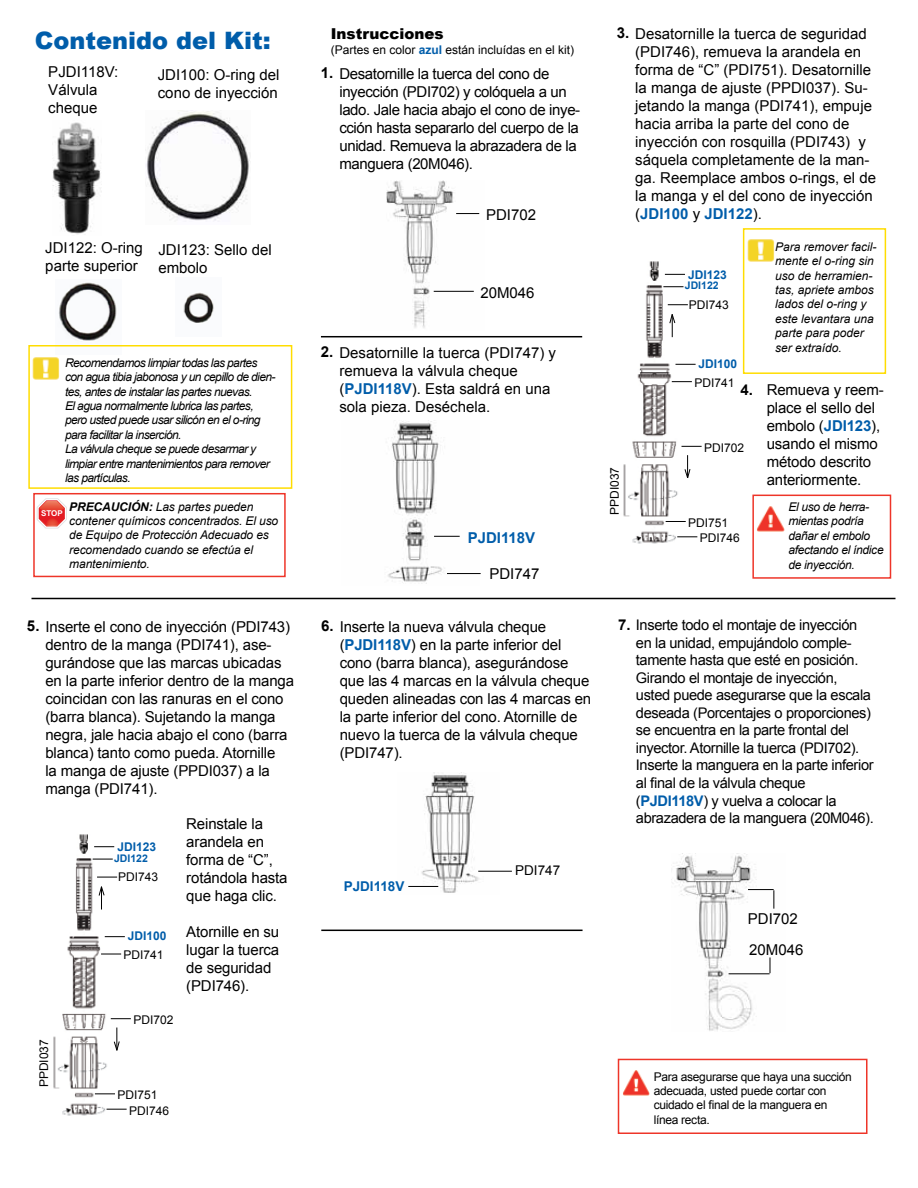
<style>
.page{position:relative;width:918px;height:1188px;background:#fff}
.page>*{position:absolute;margin:0;border:0;box-sizing:border-box;transform-origin:0 0}
.t1{font:900 24px "Arial";color:#005daa}
.t2{font:15px/18px "Arial";letter-spacing:-.01em;color:#000}
.t3{font:900 15px "Arial";color:#000}
.t4{font:700 15px "Arial";color:#005daa}
.t5{font:700 15px "Arial";color:#000}
.t6{font:14.7px/17.5px "Arial";letter-spacing:-.025em;color:#000}
.t7{font:700 13.5px "Arial";color:#005daa}
.t8{font:13.5px "Arial";color:#000}
.t9{font:italic 12px/14.4px "Arial";letter-spacing:-.05em;color:#000}
.t10{font:italic 12px/14.4px "Arial";letter-spacing:-.025em;color:#000}
.t11{font:italic 12px/14.4px "Arial";color:#000}
.t12{font:12px/15.3px "Arial";color:#000}
.t13{font:12px/14.4px "Arial";letter-spacing:-.025em;color:#000}
.t14{font:700 12px "Arial";color:#005daa}
.t15{font:700 10.5px "Arial";color:#005daa}
.s1{font-weight:700}
.s2{font-weight:700;color:#005daa}
.s3{font-weight:700;font-size:15px}
</style>
<div class="page">
<hr style="left:321px;top:336px;width:261px;height:1px;background:#000">
<img style="left:623px;top:261px;width:63px;height:283px">
<svg style="left:665px;top:274px;width:20px;height:1px"></svg>
<svg style="left:663px;top:286px;width:20px;height:1px"></svg>
<svg style="left:668px;top:304px;width:20px;height:1px"></svg>
<svg style="left:669px;top:313px;width:7px;height:24px"></svg>
<svg style="left:676px;top:364px;width:20px;height:1px"></svg>
<svg style="left:672px;top:381px;width:20px;height:1px"></svg>
<svg style="left:682px;top:446px;width:20px;height:1px"></svg>
<svg style="left:684px;top:455px;width:7px;height:24px"></svg>
<svg style="left:666px;top:521px;width:20px;height:1px"></svg>
<svg style="left:677px;top:536px;width:20px;height:1px"></svg>
<img style="left:747px;top:239px;width:27px;height:23px">
<div style="left:743px;top:228px;width:143px;height:146px;border:2px solid #fd0"></div>
<img style="left:757px;top:506px;width:28px;height:26px">
<div style="left:752px;top:495px;width:139px;height:84px;border:2px solid #ee3529"></div>
<img style="left:53px;top:834px;width:62px;height:282px">
<svg style="left:94px;top:846px;width:20px;height:1px"></svg>
<svg style="left:93px;top:859px;width:20px;height:1px"></svg>
<svg style="left:97px;top:877px;width:20px;height:1px"></svg>
<svg style="left:98px;top:886px;width:7px;height:24px"></svg>
<svg style="left:105px;top:936px;width:20px;height:1px"></svg>
<svg style="left:101px;top:954px;width:20px;height:1px"></svg>
<svg style="left:111px;top:1018px;width:20px;height:1px"></svg>
<svg style="left:113px;top:1028px;width:7px;height:23px"></svg>
<svg style="left:95px;top:1093px;width:20px;height:1px"></svg>
<svg style="left:107px;top:1109px;width:20px;height:1px"></svg>
<img style="left:623px;top:1070px;width:27px;height:26px">
<div style="left:618px;top:1059px;width:250px;height:75px;border:2px solid #ee3529"></div>
<hr style="left:321px;top:930px;width:262px;height:1px;background:#000">
<img style="left:146px;top:111px;width:104px;height:111px">
<img style="left:59px;top:282px;width:58px;height:59px">
<img style="left:183px;top:292px;width:31px;height:31px">
<img style="left:32px;top:357px;width:28px;height:23px">
<div style="left:28px;top:345px;width:264px;height:144px;border:2px solid #fd0"></div>
<hr style="left:32px;top:598px;width:864px;height:1px;background:#000">
<svg style="left:37px;top:498px;width:30px;height:31px"></svg>
<div style="left:33px;top:493px;width:253px;height:84px;border:2px solid #ee3529"></div>
<img style="left:53px;top:122px;width:48px;height:112px">
<img style="left:386px;top:180px;width:94px;height:148px">
<svg style="left:456px;top:213px;width:23px;height:1px"></svg>
<hr style="left:434px;top:291px;width:40px;height:1px;background:#000">
<img style="left:387px;top:420px;width:92px;height:164px">
<svg style="left:434px;top:536px;width:26px;height:1px"></svg>
<hr style="left:447px;top:573px;width:34px;height:1px;background:#000">
<img style="left:409px;top:773px;width:90px;height:120px">
<hr style="left:478px;top:871px;width:34px;height:1px;background:#000">
<hr style="left:408px;top:886px;width:30px;height:1px;background:#000">
<img style="left:672px;top:853px;width:103px;height:178px">
<hr style="left:729px;top:973px;width:41px;height:1px;background:#000">
<svg style="left:748px;top:889px;width:26px;height:20px"></svg>
<svg style="left:770px;top:957px;width:1px;height:16px"></svg>
<h1 class="t1" style="left:35px;top:23px;width:237px">Contenido del Kit:</h1>
<p class="t2" style="left:48px;top:63px;width:72px">PJDI118V:<br>Válvula cheque</p>
<p class="t2" style="left:158px;top:66px;width:123px">JDI100: O-ring del cono de inyección</p>
<p class="t2" style="left:45px;top:239px;width:99px">JDI122: O-ring parte superior</p>
<p class="t2" style="left:158px;top:241px;width:115px">JDI123: Sello del embolo</p>
<p class="t9" style="left:65px;top:356px;width:212px">Recomendamos limpiar todas las partes con agua tibia jabonosa y un cepillo de dien&shy;tes, antes de instalar las partes nuevas.<br>El agua normalmente lubrica las partes, pero usted puede usar silicón en el o-ring para facilitar la inserción.<br>La válvula cheque se puede desarmar y limpiar entre mantenimientos para remover las partículas.</p>
<p class="t10" style="left:69px;top:499px;width:210px;text-indent:-28px"><sub>STOP</sub> <span class="s1">PRECAUCIÓN:</span> Las partes pueden contener químicos concentrados. El uso de Equipo de Protección Adecuado es recomendado cuando se efectúa el mantenimiento.</p>
<p class="t2" style="left:45px;top:617px;width:250px;text-indent:-18px"><span class="s1">5.</span> Inserte el cono de inyección (PDI743) dentro de la manga (PDI741), ase&shy;gurándose que las marcas ubicadas en la parte inferior dentro de la manga coincidan con las ranuras en el cono (barra blanca). Sujetando la manga negra, jale hacia abajo el cono (barra blanca) tanto como pueda. Atornille<br>la manga de ajuste (PPDI037) a la manga (PDI741).</p>
<p class="t12" style="left:36px;top:1087px;width:50px;rotate:-90deg">PPDI037</p>
<p class="t14" style="left:117px;top:839px;width:40px">JDI123</p>
<p class="t15" style="left:114px;top:851px;width:35px">JDI122</p>
<p class="t12" style="left:118px;top:869px;width:42px">PDI743</p>
<p class="t14" style="left:128px;top:928px;width:40px">JDI100</p>
<p class="t12" style="left:124px;top:948px;width:42px">PDI741</p>
<p class="t12" style="left:133px;top:1012px;width:42px">PDI702</p>
<p class="t2" style="left:186px;top:815px;width:103px">Reinstale la arandela en forma de “C”, rotándola hasta que haga clic.</p>
<p class="t2" style="left:186px;top:923px;width:94px">Atornille en su lugar la tuerca de seguridad (PDI746).</p>
<p class="t12" style="left:129px;top:1088px;width:42px;text-indent:-12px">PDI751<br>PDI746</p>
<p class="t3" style="left:331px;top:23px;width:115px">Instrucciones</p>
<p class="t12" style="left:331px;top:42px;width:245px">(Partes en color <span class="s2">azul</span> están incluídas en el kit)</p>
<p class="t2" style="left:339px;top:65px;width:242px;text-indent:-18px"><span class="s1">1.</span> Desatornille la tuerca del cono de inyección (PDI702) y colóquela a un lado. Jale hacia abajo el cono de inye&shy;cción hasta separarlo del cuerpo de la unidad. Remueva la abrazadera de la manguera (20M046).</p>
<p class="t2" style="left:486px;top:206px;width:52px">PDI702</p>
<p class="t2" style="left:480px;top:284px;width:56px">20M046</p>
<p class="t2" style="left:339px;top:344px;width:218px;text-indent:-18px"><span class="s1">2.</span> Desatornille la tuerca (PDI747) y remueva la válvula cheque (<span class="s2">PJDI118V</span>). Esta saldrá en una sola pieza. Deséchela.</p>
<p class="t4" style="left:468px;top:528px;width:69px">PJDI118V</p>
<p class="t2" style="left:489px;top:565px;width:52px">PDI747</p>
<p class="t2" style="left:340px;top:617px;width:253px;text-indent:-18px"><span class="s1">6.</span> Inserte la nueva válvula cheque (<span class="s2">PJDI118V</span>) en la parte inferior del cono (barra blanca), asegurándose que las 4 marcas en la válvula cheque queden alineadas con las 4 marcas en la parte inferior del cono. Atornille de nuevo la tuerca de la válvula cheque (PDI747).</p>
<p class="t7" style="left:344px;top:877px;width:62px">PJDI118V</p>
<p class="t8" style="left:515px;top:861px;width:47px">PDI747</p>
<p class="t2" style="left:635px;top:24px;width:242px;text-indent:-18px"><span class="s1">3.</span> Desatornille la tuerca de seguridad (PDI746), remueva la arandela en forma de “C” (PDI751). Desatornille la manga de ajuste (PPDI037). Su&shy;jetando la manga (PDI741), empuje hacia arriba la parte del cono de inyección con rosquilla (PDI743) y sáquela completamente de la man&shy;ga. Reemplace ambos o-rings, el de la manga y el del cono de inyección (<span class="s2">JDI100</span> y <span class="s2">JDI122</span>).</p>
<p class="t12" style="left:607px;top:515px;width:50px;rotate:-90deg">PPDI037</p>
<p class="t14" style="left:688px;top:266px;width:40px">JDI123</p>
<p class="t15" style="left:685px;top:279px;width:35px">JDI122</p>
<p class="t12" style="left:689px;top:297px;width:42px">PDI743</p>
<p class="t14" style="left:699px;top:356px;width:40px">JDI100</p>
<p class="t12" style="left:694px;top:375px;width:42px">PDI741</p>
<p class="t5" style="left:741px;top:380px;width:14px">4.</p>
<p class="t12" style="left:704px;top:440px;width:42px">PDI702</p>
<p class="t12" style="left:700px;top:515px;width:42px;text-indent:-12px">PDI751<br>PDI746</p>
<p class="t11" style="left:775px;top:240px;width:103px">Para remover facil&shy;mente el o-ring sin uso de herramien&shy;tas, apriete ambos lados del o-ring y este levantara una parte para poder ser extraído.</p>
<p class="t2" style="left:767px;top:381px;width:119px">Remueva y reem&shy;place el sello del embolo (<span class="s2">JDI123</span>), usando el mismo método descrito anteriormente.</p>
<p class="t10" style="left:788px;top:500px;width:97px">El uso de herra&shy;mientas podría dañar el embolo afectando el índice de inyección.</p>
<p class="t6" style="left:636px;top:616px;width:239px;text-indent:-18px"><span class="s3">7.</span> Inserte todo el montaje de inyección en la unidad, empujándolo comple&shy;tamente hasta que esté en posición.<br>Girando el montaje de inyección, usted puede asegurarse que la escala deseada (Porcentajes o proporciones) se encuentra en la parte frontal del inyector. Atornille la tuerca (PDI702).<br>Inserte la manguera en la parte inferior al final de la válvula cheque (<span class="s2">PJDI118V</span>) y vuelva a colocar la abrazadera de la manguera (20M046).</p>
<p class="t2" style="left:748px;top:903px;width:57px;line-height:30.9px">PDI702<br>20M046</p>
<p class="t13" style="left:654px;top:1069px;width:200px">Para asegurarse que haya una succión adecuada, usted puede cortar con cuidado el final de la manguera en línea recta.</p>
</div>
